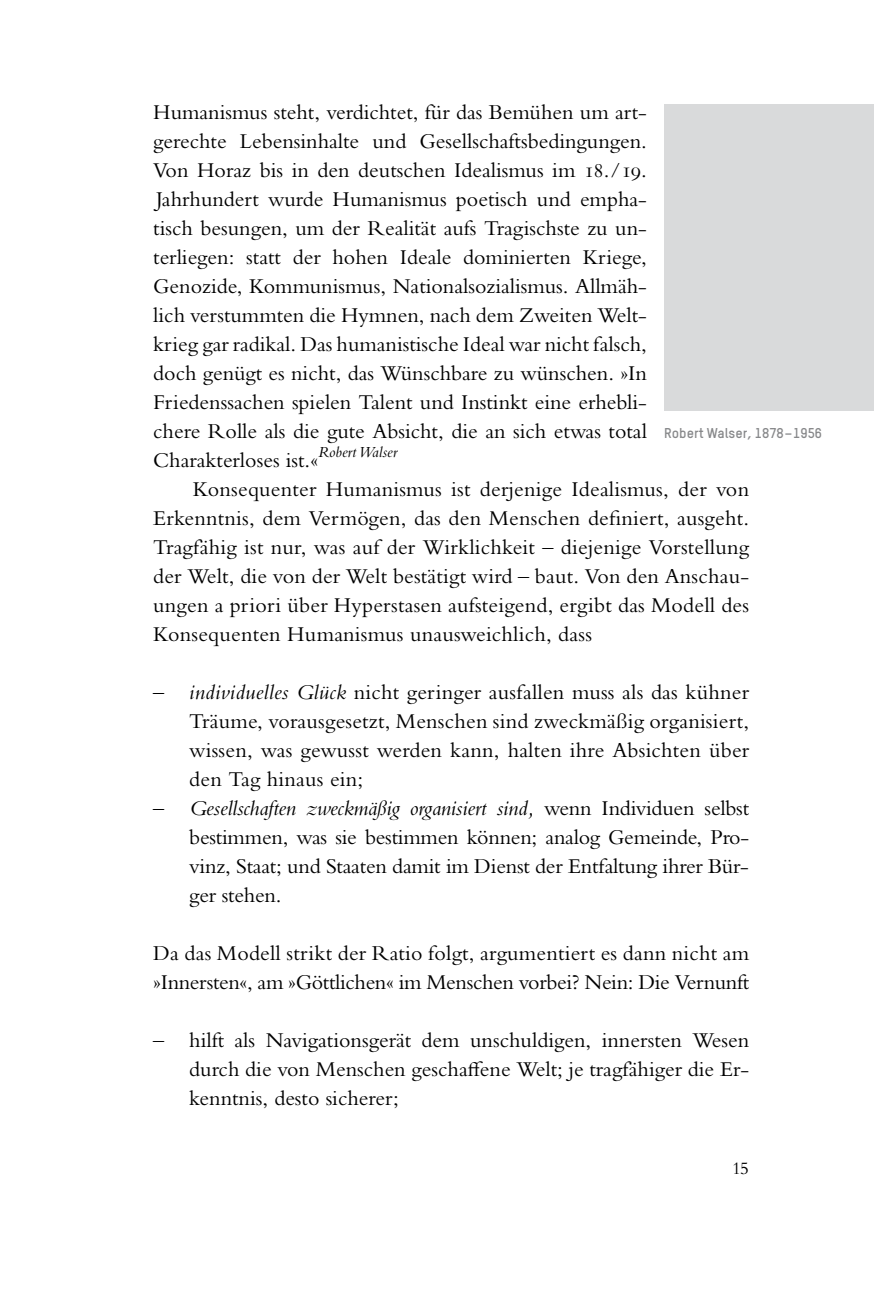
<style>
.page{position:relative;width:874px;height:1304px;background:#fff}
.page>*{position:absolute;margin:0;border:0;box-sizing:border-box;transform-origin:0 0}
.t1{font:22px/29px "Bembo MT Pro";color:#000;text-align:justify}
.t2{font:italic 22px "Bembo Std";letter-spacing:-.01em;color:#000}
.t3{font:18px "Bembo Std";color:#000}
.t4{font:italic 16px "Bembo Std";color:#000}
.t5{font:700 14px "TSTAR";color:#87888a}
.s1{font-family:"Bembo Std";font-style:italic}
.s2{font-family:"Bembo MT Pro";font-style:normal}
</style>
<div class="page">
<div style="left:663px;top:105px;width:210px;height:306px;background:#d9dadb"></div>
<p class="t1" style="left:153px;top:97px;width:495px">Humanismus steht, verdichtet, für das Bemühen um art&shy;gerechte Lebensinhalte und Gesellschaftsbedingungen.<br>Von Horaz bis in den deutschen Idealismus im 18./19.<br>Jahrhundert wurde Humanismus poetisch und empha&shy;tisch besungen, um der Realität aufs Tragischste zu un&shy;terliegen: statt der hohen Ideale dominierten Kriege, Genozide, Kommunismus, Nationalsozialismus. Allmäh&shy;lich verstummten die Hymnen, nach dem Zweiten Welt&shy;krieg gar radikal. Das humanistische Ideal war nicht falsch, doch genügt es nicht, das Wünschbare zu wünschen. »In Friedenssachen spielen Talent und Instinkt eine erhebli&shy;chere Rolle als die gute Absicht, die an sich etwas total Charakterloses ist.«</p>
<p class="t5" style="left:663px;top:424px;width:159px">Robert Walser, 1878–1956</p>
<p class="t4" style="left:318px;top:443px;width:80px">Robert Walser</p>
<p class="t1" style="left:153px;top:474px;width:597px;text-indent:40px">Konsequenter Humanismus ist derjenige Idealismus, der von Erkenntnis, dem Vermögen, das den Menschen definiert, ausgeht.<br>Tragfähig ist nur, was auf der Wirklichkeit – diejenige Vorstellung der Welt, die von der Welt bestätigt wird – baut. Von den Anschau&shy;ungen a priori über Hyperstasen aufsteigend, ergibt das Modell des Konsequenten Humanismus unausweichlich, dass</p>
<p class="t1" style="left:189px;top:677px;width:561px;text-indent:-36px"><span class="s1">– individuelles Glück</span> nicht geringer ausfallen muss als das kühner Träume, vorausgesetzt, Menschen sind zweckmäßig organisiert, wissen, was gewusst werden kann, halten ihre Absichten über den Tag hinaus ein;</p>
<p class="t2" style="left:153px;top:795px;width:597px">– Gesellschaften zweckmäßig organisiert sind, <span class="s2">wenn Individuen selbst</span></p>
<p class="t1" style="left:189px;top:822px;width:561px">bestimmen, was sie bestimmen können; analog Gemeinde, Pro&shy;vinz, Staat; und Staaten damit im Dienst der Entfaltung ihrer Bür&shy;ger stehen.</p>
<p class="t1" style="left:153px;top:938px;width:597px">Da das Modell strikt der Ratio folgt, argumentiert es dann nicht am »Innersten«, am »Göttlichen« im Menschen vorbei? Nein: Die Vernunft</p>
<p class="t1" style="left:189px;top:1025px;width:561px;text-indent:-36px">– hilft als Navigationsgerät dem unschuldigen, innersten Wesen durch die von Menschen geschaffene Welt; je tragfähiger die Er&shy;kenntnis, desto sicherer;</p>
<p class="t3" style="left:733px;top:1158px;width:17px">15</p>
</div>
